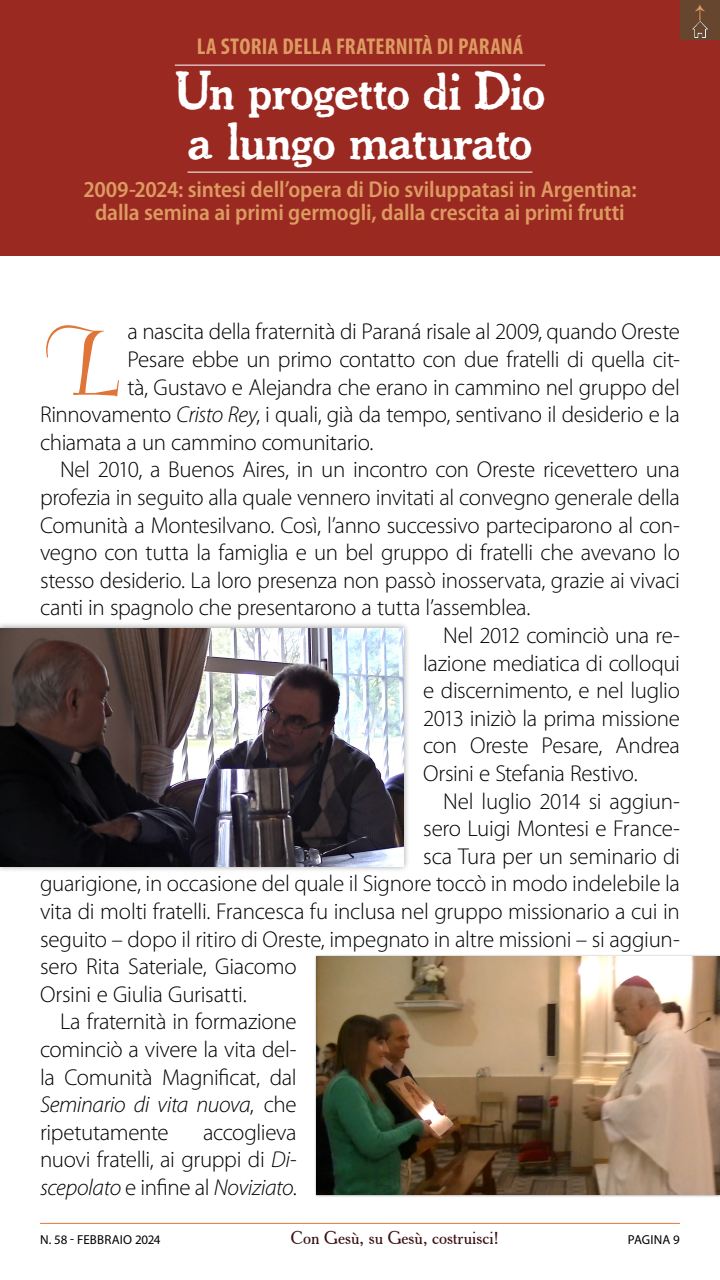
<style>
.page{position:relative;width:720px;height:1280px;background:#fff}
.page>*{position:absolute;margin:0;border:0;box-sizing:border-box;transform-origin:0 0}
.Prima_riga_paragrafo{font:118px "Kleymissky";color:#df7536}
.Titolo_articolo{font:50px/50px "Chelt Press Dark";letter-spacing:-.015em;color:#fff}
.Testo_paragrafo{font:300 23px/27.6px "Myriad Pro";letter-spacing:-.015em;color:#000;text-align:justify}
.Prima_riga_paragrafo-2{font:300 23px "Myriad Pro";letter-spacing:-.02em;color:#000}
.Sottotitolo_articolo{font:600 semi-condensed 23px/23px "Myriad Pro";letter-spacing:-.005em;color:#dd9a61;text-align:center}
.Sopratitolo_di_Artic{font:700 condensed 23px "Myriad Pro";letter-spacing:.01em;color:#dd9a61}
.t1{font:19.5px "Minion Pro";color:#dd9a61}
.t2{font:18px "Cheltenham BT";color:#3a1013}
.t3{font:13px "Myriad Pro";letter-spacing:.005em;color:#000}
.s1{font-style:italic}
</style>
<div class="page">
<hr style="left:40px;top:1223px;width:640px;height:1px;background:#df7536">
<div style="left:0;top:0;width:720px;height:256px;background:#992921"></div>
<hr style="left:175px;top:65px;width:370px;height:1px;background:#fff">
<hr style="left:188px;top:172px;width:344px;height:1px;background:#fff">
<div style="left:680px;top:0;width:40px;height:40px;background:#66462f"></div>
<img style="left:692px;top:21px;width:16px;height:17px">
<div style="left:0;top:621px;width:410px;height:252px;background:#000;opacity:.4"></div>
<img style="left:0;top:628px;width:403px;height:239px">
<div style="left:314px;top:954px;width:406px;height:243px;background:#000;opacity:.4"></div>
<img style="left:317px;top:956px;width:403px;height:239px">
<p class="Sopratitolo_di_Artic" style="left:197px;top:32px;width:328px">LA STORIA DELLA FRATERNITÀ DI PARANÁ</p>
<p class="Titolo_articolo" style="left:175px;top:64px;width:372px">Un progetto di Dio a lungo maturato</p>
<p class="Sottotitolo_articolo" style="left:83px;top:177px;width:555px">2009-2024: sintesi dell’opera di Dio sviluppatasi in Argentina: dalla semina ai primi germogli, dalla crescita ai primi frutti</p>
<p class="t1" style="left:686px;top:21px;width:19px;rotate:-90deg">→</p>
<p class="Prima_riga_paragrafo" style="left:38px;top:310px;width:85px">L</p>
<p class="Prima_riga_paragrafo-2" style="left:127px;top:318px;width:554px">a nascita della fraternità di Paraná risale al 2009, quando Oreste</p>
<p class="Prima_riga_paragrafo-2" style="left:127px;top:345px;width:554px">Pesare ebbe un primo contatto con due fratelli di quella cit-</p>
<p class="Prima_riga_paragrafo-2" style="left:127px;top:373px;width:554px">tà, Gustavo e Alejandra che erano in cammino nel gruppo del</p>
<p class="Prima_riga_paragrafo-2" style="left:40px;top:401px;width:641px">Rinnovamento <span class="s1">Cristo Rey</span>, i quali, già da tempo, sentivano il desiderio e la</p>
<p class="Prima_riga_paragrafo-2" style="left:40px;top:428px;width:335px">chiamata a un cammino comunitario.</p>
<p class="Testo_paragrafo" style="left:40px;top:456px;width:642px;text-indent:20px">Nel 2010, a Buenos Aires, in un incontro con Oreste ricevettero una profezia in seguito alla quale vennero invitati al convegno generale della Comunità a Montesilvano. Così, l’anno successivo parteciparono al con&shy;vegno con tutta la famiglia e un bel gruppo di fratelli che avevano lo stesso desiderio. La loro presenza non passò inosservata, grazie ai vivaci canti in spagnolo che presentarono a tutta l’assemblea.</p>
<p class="Testo_paragrafo" style="left:423px;top:621px;width:258px;text-indent:20px">Nel 2012 cominciò una re&shy;lazione mediatica di colloqui e discernimento, e nel luglio 2013 iniziò la prima missione con Oreste Pesare, Andrea Orsini e Stefania Restivo.</p>
<p class="Testo_paragrafo" style="left:443px;top:787px;width:238px">Nel luglio 2014 si aggiun-</p>
<p class="Testo_paragrafo" style="left:423px;top:815px;width:258px">sero Luigi Montesi e France-</p>
<p class="Testo_paragrafo" style="left:423px;top:842px;width:258px">sca Tura per un seminario di</p>
<p class="Testo_paragrafo" style="left:40px;top:870px;width:642px">guarigione, in occasione del quale il Signore toccò in modo indelebile la</p>
<p class="Testo_paragrafo" style="left:40px;top:897px;width:641px">vita di molti fratelli. Francesca fu inclusa nel gruppo missionario a cui in</p>
<p class="Testo_paragrafo" style="left:40px;top:925px;width:642px">seguito – dopo il ritiro di Oreste, impegnato in altre missioni – si aggiun-</p>
<p class="Testo_paragrafo" style="left:40px;top:953px;width:258px">sero Rita Sateriale, Giacomo</p>
<p class="Testo_paragrafo" style="left:40px;top:980px;width:208px">Orsini e Giulia Gurisatti.</p>
<p class="Testo_paragrafo" style="left:40px;top:1008px;width:258px;text-indent:20px">La fraternità in formazione cominciò a vivere la vita del&shy;la Comunità Magnificat, dal <span class="s1">Seminario di vita nuova</span>, che ripetutamente</p>
<p class="Testo_paragrafo" style="left:40px;top:1118px;width:258px;text-indent:163px">accoglieva nuovi fratelli, ai gruppi di <span class="s1">Di&shy;scepolato</span> e infine al <span class="s1">Noviziato</span>.</p>
<p class="t3" style="left:40px;top:1232px;width:122px">N. 58 - FEBBRAIO 2024</p>
<p class="t2" style="left:291px;top:1227px;width:210px">Con Gesù, su Gesù, costruisci!</p>
<p class="t3" style="left:628px;top:1232px;width:54px">PAGINA 9</p>
</div>
